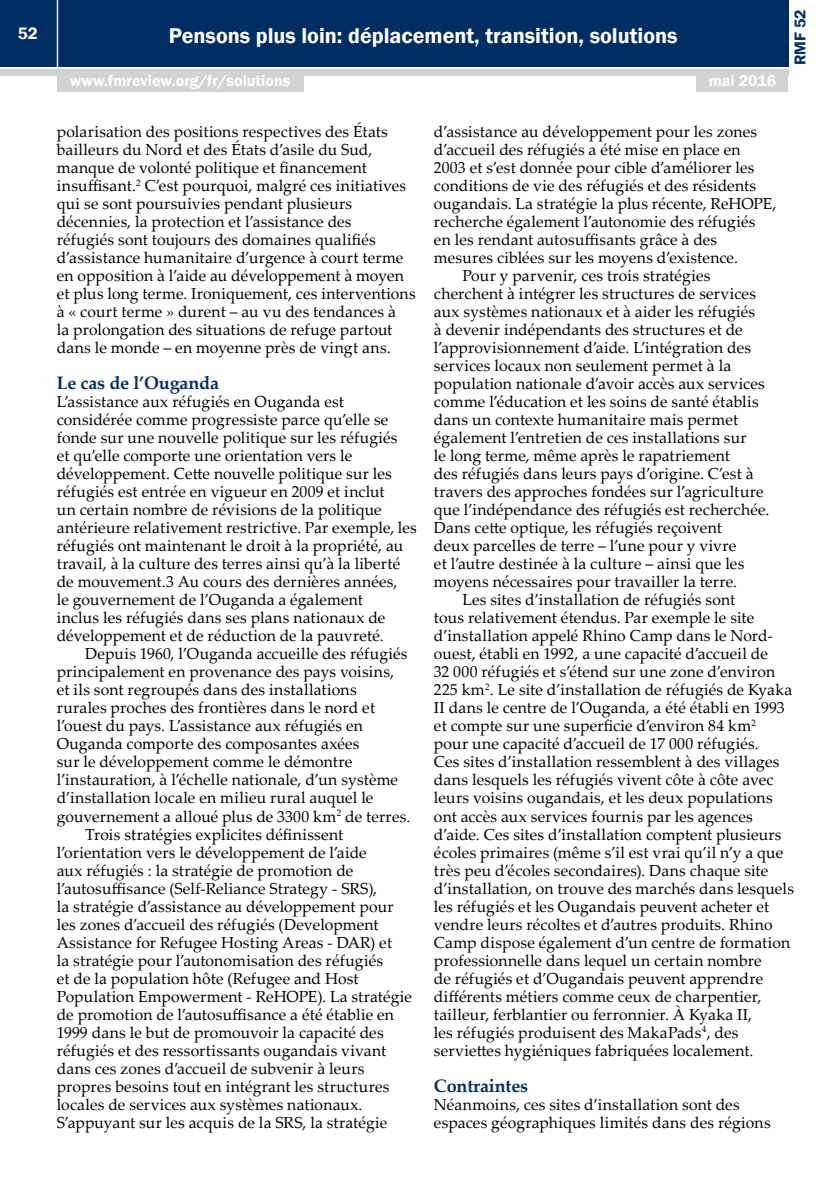
<style>
.page{position:relative;width:840px;height:1191px;background:#fff}
.page>*{position:absolute;margin:0;border:0;box-sizing:border-box;transform-origin:0 0}
.t1{font:600 22px "Franklin Gothic";color:#fff}
.t2{font:700 18px "Palatino Linotype";letter-spacing:-.01em;color:#002d62}
.t3{font:600 17px "Franklin Gothic";color:#fff}
.t4{font:16px/18px "Palatino Linotype";letter-spacing:.01em;color:#000}
.t5{font:600 16px "Franklin Gothic";color:#fff}
.t6{font:600 16px "Franklin Gothic";color:#002d62}
</style>
<div class="page">
<div style="left:0;top:0;width:787px;height:66px;background:#002d62"></div>
<div style="left:0;top:69px;width:787px;height:6px;background:#d1d3d4"></div>
<hr style="left:57px;top:0;width:1px;height:67px;background:#fff">
<div style="left:696px;top:74px;width:91px;height:18px;background:#d1d3d4"></div>
<div style="left:57px;top:74px;width:246px;height:18px;background:#d1d3d4"></div>
<p class="t3" style="left:18px;top:23px;width:21px">52</p>
<h1 class="t1" style="left:169px;top:22px;width:510px">Pensons plus loin: déplacement, transition, solutions</h1>
<p class="t5" style="left:70px;top:71px;width:222px">www.fmreview.org/fr/solutions</p>
<p class="t5" style="left:708px;top:71px;width:69px">mai 2016</p>
<p class="t6" style="left:789px;top:65px;width:57px;rotate:-90deg">RMF 52</p>
<p class="t4" style="left:57px;top:122px;width:360px">polarisation des positions respectives des États bailleurs du Nord et des États d’asile du Sud, manque de volonté politique et financement insuffisant.<sup>2</sup> C’est pourquoi, malgré ces initiatives qui se sont poursuivies pendant plusieurs décennies, la protection et l’assistance des<br>réfugiés sont toujours des domaines qualifiés d’assistance humanitaire d’urgence à court terme en opposition à l’aide au développement à moyen et plus long terme. Ironiquement, ces interventions à « court terme » durent – au vu des tendances à<br>la prolongation des situations de refuge partout dans le monde – en moyenne près de vingt ans.</p>
<p class="t2" style="left:57px;top:370px;width:164px">Le cas de l’Ouganda</p>
<p class="t4" style="left:57px;top:392px;width:361px">L’assistance aux réfugiés en Ouganda est considérée comme progressiste parce qu’elle se fonde sur une nouvelle politique sur les réfugiés<br>et qu’elle comporte une orientation vers le développement. Cette nouvelle politique sur les réfugiés est entrée en vigueur en 2009 et inclut<br>un certain nombre de révisions de la politique antérieure relativement restrictive. Par exemple, les réfugiés ont maintenant le droit à la propriété, au travail, à la culture des terres ainsi qu’à la liberté de mouvement.3 Au cours des dernières années,<br>le gouvernement de l’Ouganda a également<br>inclus les réfugiés dans ses plans nationaux de développement et de réduction de la pauvreté.</p>
<p class="t4" style="left:85px;top:644px;width:324px">Depuis 1960, l’Ouganda accueille des réfugiés</p>
<p class="t4" style="left:57px;top:662px;width:338px">principalement en provenance des pays voisins,</p>
<p class="t4" style="left:57px;top:680px;width:301px">et ils sont regroupés dans des installations</p>
<p class="t4" style="left:57px;top:698px;width:320px">rurales proches des frontières dans le nord et</p>
<p class="t4" style="left:57px;top:716px;width:307px">l’ouest du pays. L’assistance aux réfugiés en</p>
<p class="t4" style="left:57px;top:734px;width:304px">Ouganda comporte des composantes axées</p>
<p class="t4" style="left:57px;top:752px;width:297px">sur le développement comme le démontre</p>
<p class="t4" style="left:57px;top:770px;width:343px">l’instauration, à l’échelle nationale, d’un système</p>
<p class="t4" style="left:57px;top:788px;width:318px">d’installation locale en milieu rural auquel le</p>
<p class="t4" style="left:57px;top:806px;width:355px">gouvernement a alloué plus de 3300 km<sup>2</sup> de terres.</p>
<p class="t4" style="left:85px;top:824px;width:259px">Trois stratégies explicites définissent</p>
<p class="t4" style="left:57px;top:842px;width:311px">l’orientation vers le développement de l’aide</p>
<p class="t4" style="left:57px;top:860px;width:298px">aux réfugiés : la stratégie de promotion de</p>
<p class="t4" style="left:57px;top:878px;width:322px">l’autosuffisance (Self-Reliance Strategy - SRS),</p>
<p class="t4" style="left:57px;top:896px;width:338px">la stratégie d’assistance au développement pour</p>
<p class="t4" style="left:57px;top:914px;width:323px">les zones d’accueil des réfugiés (Development</p>
<p class="t4" style="left:57px;top:932px;width:337px">Assistance for Refugee Hosting Areas - DAR) et</p>
<p class="t4" style="left:57px;top:950px;width:327px">la stratégie pour l’autonomisation des réfugiés</p>
<p class="t4" style="left:57px;top:968px;width:303px">et de la population hôte (Refugee and Host</p>
<p class="t4" style="left:57px;top:986px;width:356px">Population Empowerment - ReHOPE). La stratégie</p>
<p class="t4" style="left:57px;top:1004px;width:338px">de promotion de l’autosuffisance a été établie en</p>
<p class="t4" style="left:57px;top:1022px;width:328px">1999 dans le but de promouvoir la capacité des</p>
<p class="t4" style="left:57px;top:1040px;width:331px">réfugiés et des ressortissants ougandais vivant</p>
<p class="t4" style="left:57px;top:1058px;width:309px">dans ces zones d’accueil de subvenir à leurs</p>
<p class="t4" style="left:57px;top:1076px;width:334px">propres besoins tout en intégrant les structures</p>
<p class="t4" style="left:57px;top:1094px;width:307px">locales de services aux systèmes nationaux.</p>
<p class="t4" style="left:57px;top:1112px;width:332px">S’appuyant sur les acquis de la SRS, la stratégie</p>
<p class="t4" style="left:433px;top:122px;width:324px">d’assistance au développement pour les zones</p>
<p class="t4" style="left:433px;top:140px;width:308px">d’accueil des réfugiés a été mise en place en</p>
<p class="t4" style="left:433px;top:158px;width:322px">2003 et s’est donnée pour cible d’améliorer les</p>
<p class="t4" style="left:433px;top:176px;width:323px">conditions de vie des réfugiés et des résidents</p>
<p class="t4" style="left:433px;top:194px;width:344px">ougandais. La stratégie la plus récente, ReHOPE,</p>
<p class="t4" style="left:433px;top:212px;width:323px">recherche également l’autonomie des réfugiés</p>
<p class="t4" style="left:433px;top:230px;width:285px">en les rendant autosuffisants grâce à des</p>
<p class="t4" style="left:433px;top:248px;width:305px">mesures ciblées sur les moyens d’existence.</p>
<p class="t4" style="left:462px;top:266px;width:249px">Pour y parvenir, ces trois stratégies</p>
<p class="t4" style="left:433px;top:284px;width:323px">cherchent à intégrer les structures de services</p>
<p class="t4" style="left:433px;top:302px;width:322px">aux systèmes nationaux et à aider les réfugiés</p>
<p class="t4" style="left:433px;top:320px;width:310px">à devenir indépendants des structures et de</p>
<p class="t4" style="left:433px;top:338px;width:318px">l’approvisionnement d’aide. L’intégration des</p>
<p class="t4" style="left:433px;top:356px;width:299px">services locaux non seulement permet à la</p>
<p class="t4" style="left:433px;top:374px;width:332px">population nationale d’avoir accès aux services</p>
<p class="t4" style="left:433px;top:392px;width:326px">comme l’éducation et les soins de santé établis</p>
<p class="t4" style="left:433px;top:410px;width:305px">dans un contexte humanitaire mais permet</p>
<p class="t4" style="left:433px;top:428px;width:314px">également l’entretien de ces installations sur</p>
<p class="t4" style="left:433px;top:446px;width:297px">le long terme, même après le rapatriement</p>
<p class="t4" style="left:433px;top:464px;width:321px">des réfugiés dans leurs pays d’origine. C’est à</p>
<p class="t4" style="left:433px;top:482px;width:331px">travers des approches fondées sur l’agriculture</p>
<p class="t4" style="left:433px;top:500px;width:337px">que l’indépendance des réfugiés est recherchée.</p>
<p class="t4" style="left:433px;top:518px;width:289px">Dans cette optique, les réfugiés reçoivent</p>
<p class="t4" style="left:433px;top:536px;width:304px">deux parcelles de terre – l’une pour y vivre</p>
<p class="t4" style="left:433px;top:554px;width:312px">et l’autre destinée à la culture – ainsi que les</p>
<p class="t4" style="left:433px;top:572px;width:304px">moyens nécessaires pour travailler la terre.</p>
<p class="t4" style="left:462px;top:590px;width:274px">Les sites d’installation de réfugiés sont</p>
<p class="t4" style="left:433px;top:608px;width:322px">tous relativement étendus. Par exemple le site</p>
<p class="t4" style="left:433px;top:626px;width:340px">d’installation appelé Rhino Camp dans le Nord-</p>
<p class="t4" style="left:433px;top:644px;width:335px">ouest, établi en 1992, a une capacité d’accueil de</p>
<p class="t4" style="left:433px;top:662px;width:343px">32 000 réfugiés et s’étend sur une zone d’environ</p>
<p class="t4" style="left:433px;top:680px;width:359px">225 km<sup>2</sup>. Le site d’installation de réfugiés de Kyaka</p>
<p class="t4" style="left:433px;top:698px;width:352px">II dans le centre de l’Ouganda, a été établi en 1993</p>
<p class="t4" style="left:433px;top:716px;width:323px">et compte sur une superficie d’environ 84 km<sup>2</sup></p>
<p class="t4" style="left:433px;top:734px;width:326px">pour une capacité d’accueil de 17 000 réfugiés.</p>
<p class="t4" style="left:433px;top:752px;width:347px">Ces sites d’installation ressemblent à des villages</p>
<p class="t4" style="left:433px;top:770px;width:341px">dans lesquels les réfugiés vivent côte à côte avec</p>
<p class="t4" style="left:433px;top:788px;width:340px">leurs voisins ougandais, et les deux populations</p>
<p class="t4" style="left:433px;top:806px;width:320px">ont accès aux services fournis par les agences</p>
<p class="t4" style="left:433px;top:824px;width:349px">d’aide. Ces sites d’installation comptent plusieurs</p>
<p class="t4" style="left:433px;top:842px;width:350px">écoles primaires (même s’il est vrai qu’il n’y a que</p>
<p class="t4" style="left:433px;top:860px;width:336px">très peu d’écoles secondaires). Dans chaque site</p>
<p class="t4" style="left:433px;top:878px;width:361px">d’installation, on trouve des marchés dans lesquels</p>
<p class="t4" style="left:433px;top:896px;width:336px">les réfugiés et les Ougandais peuvent acheter et</p>
<p class="t4" style="left:433px;top:914px;width:340px">vendre leurs récoltes et d’autres produits. Rhino</p>
<p class="t4" style="left:433px;top:932px;width:357px">Camp dispose également d’un centre de formation</p>
<p class="t4" style="left:433px;top:950px;width:329px">professionnelle dans lequel un certain nombre</p>
<p class="t4" style="left:433px;top:968px;width:331px">de réfugiés et d’Ougandais peuvent apprendre</p>
<p class="t4" style="left:433px;top:986px;width:329px">différents métiers comme ceux de charpentier,</p>
<p class="t4" style="left:433px;top:1004px;width:319px">tailleur, ferblantier ou ferronnier. À Kyaka II,</p>
<p class="t4" style="left:433px;top:1022px;width:306px">les réfugiés produisent des MakaPads<sup>4</sup>, des</p>
<p class="t4" style="left:433px;top:1040px;width:321px">serviettes hygiéniques fabriquées localement.</p>
<p class="t2" style="left:433px;top:1072px;width:96px">Contraintes</p>
<p class="t4" style="left:433px;top:1094px;width:338px">Néanmoins, ces sites d’installation sont des espaces géographiques limités dans des régions</p>
</div>
